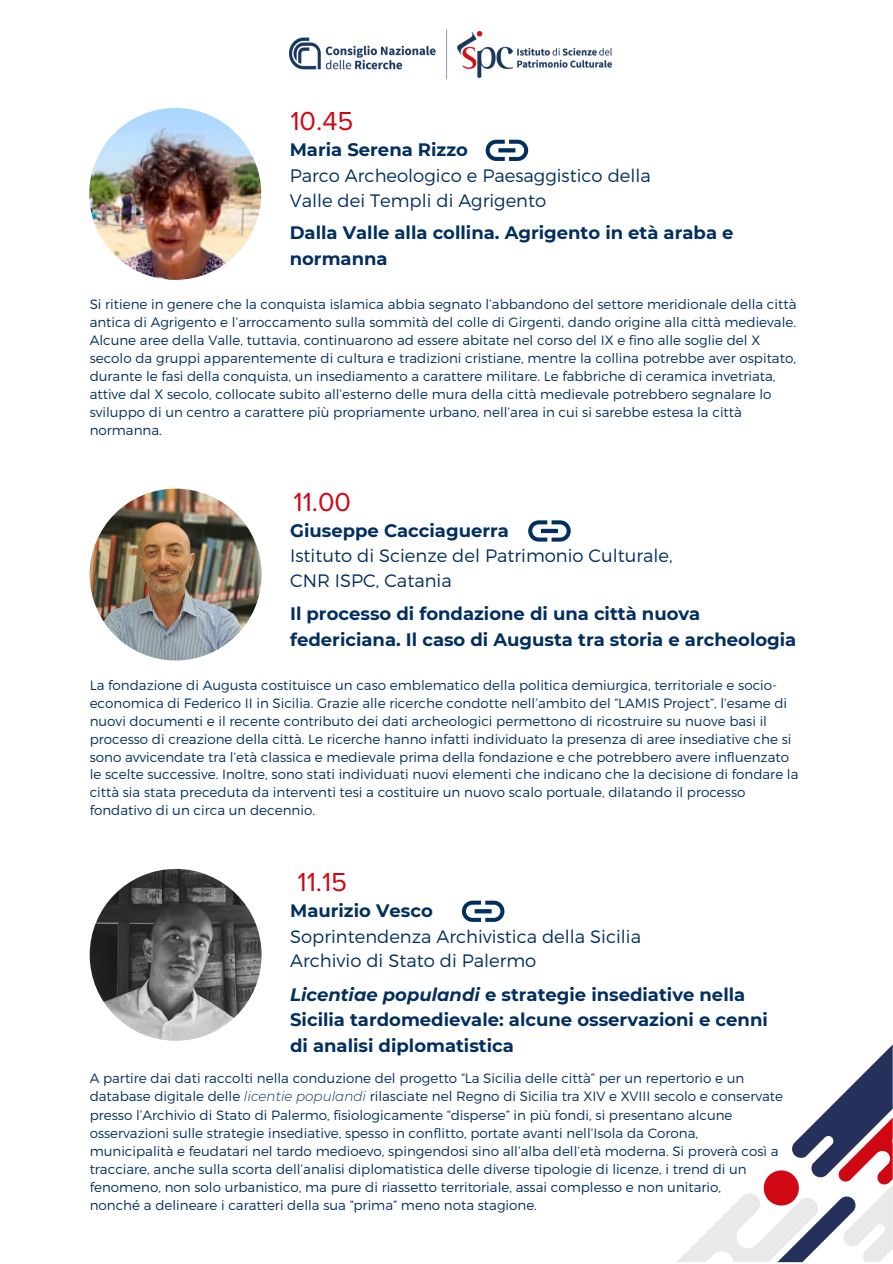
<style>
.page{position:relative;width:893px;height:1264px;background:#fff}
.page>*{position:absolute;margin:0;border:0;box-sizing:border-box;transform-origin:0 0}
.t1{font:27px "Proxima Nova";color:#d00813}
.t2{font:700 18px/25.8px "Montserrat";color:#022f5f}
.t3{font:300 18px/24.8px "Montserrat";color:#022f5f}
.t4{font:300 13.5px/18px "Montserrat";color:#022f5f}
.s1{font-style:italic}
</style>
<div class="page">
<img style="left:289px;top:29px;width:324px;height:51px">
<svg style="left:677px;top:1045px;width:215px;height:217px"></svg>
<svg style="left:485px;top:140px;width:43px;height:21px"></svg>
<img style="left:89px;top:108px;width:172px;height:172px;border-radius:50%">
<svg style="left:462px;top:900px;width:42px;height:21px"></svg>
<img style="left:90px;top:488px;width:171px;height:172px;border-radius:50%">
<img style="left:90px;top:869px;width:171px;height:171px;border-radius:50%">
<svg style="left:528px;top:520px;width:42px;height:21px"></svg>
<p class="t1" style="left:290px;top:109px;width:64px">10.45</p>
<p class="t2" style="left:290px;top:136px;width:180px">Maria Serena Rizzo</p>
<p class="t3" style="left:290px;top:162px;width:362px">Parco Archeologico e Paesaggistico della<br>Valle dei Templi di Agrigento</p>
<p class="t2" style="left:290px;top:220px;width:445px">Dalla Valle alla collina. Agrigento in età araba e normanna</p>
<p class="t4" style="left:90px;top:295px;width:708px">Si ritiene in genere che la conquista islamica abbia segnato l’abbandono del settore meridionale della città antica di Agrigento e l’arroccamento sulla sommità del colle di Girgenti, dando origine alla città medievale.<br>Alcune aree della Valle, tuttavia, continuarono ad essere abitate nel corso del IX e fino alle soglie del X secolo da gruppi apparentemente di cultura e tradizioni cristiane, mentre la collina potrebbe aver ospitato, durante le fasi della conquista, un insediamento a carattere militare. Le fabbriche di ceramica invetriata, attive dal X secolo, collocate subito all’esterno delle mura della città medievale potrebbero segnalare lo sviluppo di un centro a carattere più propriamente urbano, nell’area in cui si sarebbe estesa la città normanna.</p>
<p class="t1" style="left:293px;top:489px;width:59px">11.00</p>
<p class="t2" style="left:290px;top:517px;width:220px">Giuseppe Cacciaguerra</p>
<p class="t3" style="left:290px;top:542px;width:384px">Istituto di Scienze del Patrimonio Culturale,</p>
<p class="t3" style="left:290px;top:567px;width:163px">CNR ISPC, Catania</p>
<p class="t2" style="left:290px;top:601px;width:507px">Il processo di fondazione di una città nuova federiciana. Il caso di Augusta tra storia e archeologia</p>
<p class="t4" style="left:90px;top:675px;width:710px">La fondazione di Augusta costituisce un caso emblematico della politica demiurgica, territoriale e socio&shy;economica di Federico II in Sicilia. Grazie alle ricerche condotte nell’ambito del “LAMIS Project”, l’esame di nuovi documenti e il recente contributo dei dati archeologici permettono di ricostruire su nuove basi il processo di creazione della città. Le ricerche hanno infatti individuato la presenza di aree insediative che si sono avvicendate tra l’età classica e medievale prima della fondazione e che potrebbero avere influenzato le scelte successive. Inoltre, sono stati individuati nuovi elementi che indicano che la decisione di fondare la città sia stata preceduta da interventi tesi a costituire un nuovo scalo portuale, dilatando il processo fondativo di un circa un decennio.</p>
<p class="t1" style="left:297px;top:869px;width:51px">11.15</p>
<p class="t2" style="left:290px;top:897px;width:144px">Maurizio Vesco</p>
<p class="t3" style="left:290px;top:923px;width:352px">Soprintendenza Archivistica della Sicilia<br>Archivio di Stato di Palermo</p>
<p class="t2" style="left:290px;top:981px;width:479px"><span class="s1">Licentiae populandi</span> e strategie insediative nella<br>Sicilia tardomedievale: alcune osservazioni e cenni di analisi diplomatistica</p>
<p class="t4" style="left:90px;top:1067px;width:694px">A partire dai dati raccolti nella conduzione del progetto “La Sicilia delle città” per un repertorio e un database digitale delle <span class="s1">licentie populandi</span> rilasciate nel Regno di Sicilia tra XIV e XVIII secolo e conservate presso l’Archivio di Stato di Palermo, fisiologicamente “disperse” in più fondi, si presentano alcune osservazioni sulle strategie insediative, spesso in conflitto, portate avanti nell’Isola da Corona,</p>
<p class="t4" style="left:90px;top:1141px;width:690px">municipalità e feudatari nel tardo medioevo, spingendosi sino all’alba dell’età moderna. Si proverà così a tracciare, anche sulla scorta dell’analisi diplomatistica delle diverse tipologie di licenze, i trend di un fenomeno, non solo urbanistico, ma pure di riassetto territoriale, assai complesso e non unitario,</p>
<p class="t4" style="left:90px;top:1195px;width:449px">nonché a delineare i caratteri della sua “prima” meno nota stagione.</p>
</div>
